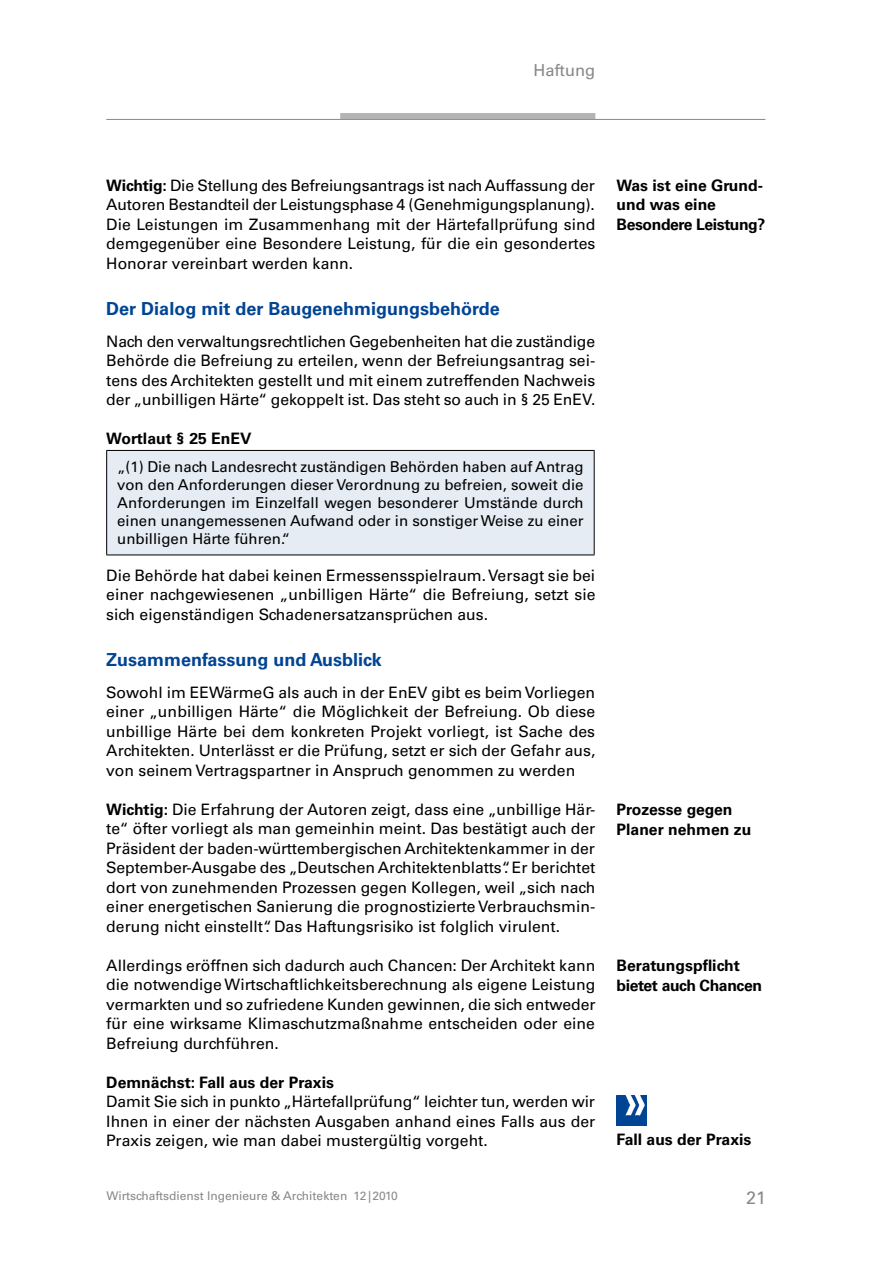
<style>
.page{position:relative;width:893px;height:1263px;background:#fff}
.page>*{position:absolute;margin:0;border:0;box-sizing:border-box;transform-origin:0 0}
.t1{font:700 18px "Univers";color:#004494}
.t2{font:18px "Univers";color:#87888a}
.t3{font:16.5px "Univers";color:#87888a}
.t4{font:15.75px/19.5px "Univers";color:#000;text-align:justify}
.t5{font:700 15.75px/19.5px "Univers";color:#000}
.t6{font:700 15.75px/19.5px "Univers";letter-spacing:-.025em;color:#000}
.t7{font:15px/18px "Univers";color:#000;text-align:justify}
.t8{font:12px "Univers";color:#87888a}
.s1{font-weight:700}
</style>
<div class="page">
<hr style="left:106px;top:119px;width:659px;height:1px;background:#87888a">
<div style="left:340px;top:113px;width:255px;height:6px;background:#b1b3b4"></div>
<div style="left:107px;top:450px;width:487px;height:105px;background:#e6ecf4"></div>
<hr style="left:106px;top:450px;width:489px;height:1px;background:#000">
<hr style="left:106px;top:451px;width:1px;height:104px;background:#000">
<hr style="left:594px;top:451px;width:1px;height:104px;background:#000">
<hr style="left:106px;top:555px;width:489px;height:1px;background:#000">
<img style="left:617px;top:1096px;width:29px;height:29px">
<p class="t3" style="left:533px;top:61px;width:63px">Haftung</p>
<p class="t4" style="left:106px;top:175px;width:491px"><span class="s1">Wichtig:</span> Die Stellung des Befreiungsantrags ist nach Auffassung der Autoren Bestandteil der Leistungsphase 4 (Genehmigungsplanung).<br>Die Leistungen im Zusammenhang mit der Härtefallprüfung sind demgegenüber eine Besondere Leistung, für die ein gesondertes Honorar vereinbart werden kann.</p>
<p class="t1" style="left:106px;top:298px;width:395px">Der Dialog mit der Baugenehmigungsbehörde</p>
<p class="t4" style="left:106px;top:331px;width:491px">Nach den verwaltungsrechtlichen Gegebenheiten hat die zuständige Behörde die Befreiung zu erteilen, wenn der Befreiungsantrag sei&shy;tens des Architekten gestellt und mit einem zutreffenden Nachweis der „unbilligen Härte“ gekoppelt ist. Das steht so auch in § 25 EnEV.</p>
<p class="t5" style="left:106px;top:429px;width:147px">Wortlaut § 25 EnEV</p>
<p class="t7" style="left:117px;top:458px;width:468px">„(1) Die nach Landesrecht zuständigen Behörden haben auf Antrag von den Anforderungen dieser Verordnung zu befreien, soweit die Anforderungen im Einzelfall wegen besonderer Umstände durch einen unangemessenen Aufwand oder in sonstiger Weise zu einer unbilligen Härte führen.“</p>
<p class="t4" style="left:106px;top:565px;width:491px">Die Behörde hat dabei keinen Ermessensspielraum. Versagt sie bei einer nachgewiesenen „unbilligen Härte“ die Befreiung, setzt sie sich eigenständigen Schadenersatzansprüchen aus.</p>
<p class="t1" style="left:106px;top:649px;width:277px">Zusammenfassung und Ausblick</p>
<p class="t4" style="left:106px;top:682px;width:491px">Sowohl im EEWärmeG als auch in der EnEV gibt es beim Vorliegen einer „unbilligen Härte“ die Möglichkeit der Befreiung. Ob diese unbillige Härte bei dem konkreten Projekt vorliegt, ist Sache des Architekten. Unterlässt er die Prüfung, setzt er sich der Gefahr aus, von seinem Vertragspartner in Anspruch genommen zu werden</p>
<p class="t4" style="left:106px;top:799px;width:491px"><span class="s1">Wichtig:</span> Die Erfahrung der Autoren zeigt, dass eine „unbillige Här&shy;te“ öfter vorliegt als man gemeinhin meint. Das bestätigt auch der Präsident der baden-württembergischen Architektenkammer in der September-Ausgabe des „Deutschen Architektenblatts“. Er berichtet dort von zunehmenden Prozessen gegen Kollegen, weil „sich nach einer energetischen Sanierung die prognostizierte Verbrauchsmin&shy;derung nicht einstellt“. Das Haftungsrisiko ist folglich virulent.</p>
<p class="t4" style="left:106px;top:955px;width:491px">Allerdings eröffnen sich dadurch auch Chancen: Der Architekt kann die notwendige Wirtschaftlichkeitsberechnung als eigene Leistung vermarkten und so zufriedene Kunden gewinnen, die sich entweder für eine wirksame Klimaschutzmaßnahme entscheiden oder eine Befreiung durchführen.</p>
<p class="t5" style="left:106px;top:1072px;width:229px">Demnächst: Fall aus der Praxis</p>
<p class="t4" style="left:106px;top:1092px;width:490px">Damit Sie sich in punkto „Härtefallprüfung“ leichter tun, werden wir Ihnen in einer der nächsten Ausgaben anhand eines Falls aus der Praxis zeigen, wie man dabei mustergültig vorgeht.</p>
<p class="t6" style="left:617px;top:176px;width:150px">Was ist eine Grund&shy;und was eine<br>Besondere Leistung?</p>
<p class="t5" style="left:617px;top:800px;width:136px">Prozesse gegen<br>Planer nehmen zu</p>
<p class="t6" style="left:617px;top:956px;width:147px">Beratungspflicht bietet auch Chancen</p>
<p class="t5" style="left:617px;top:1130px;width:136px">Fall aus der Praxis</p>
<p class="t8" style="left:106px;top:1188px;width:293px">Wirtschaftsdienst Ingenieure &amp; Architekten 12|2010</p>
<p class="t2" style="left:746px;top:1187px;width:22px">21</p>
</div>
